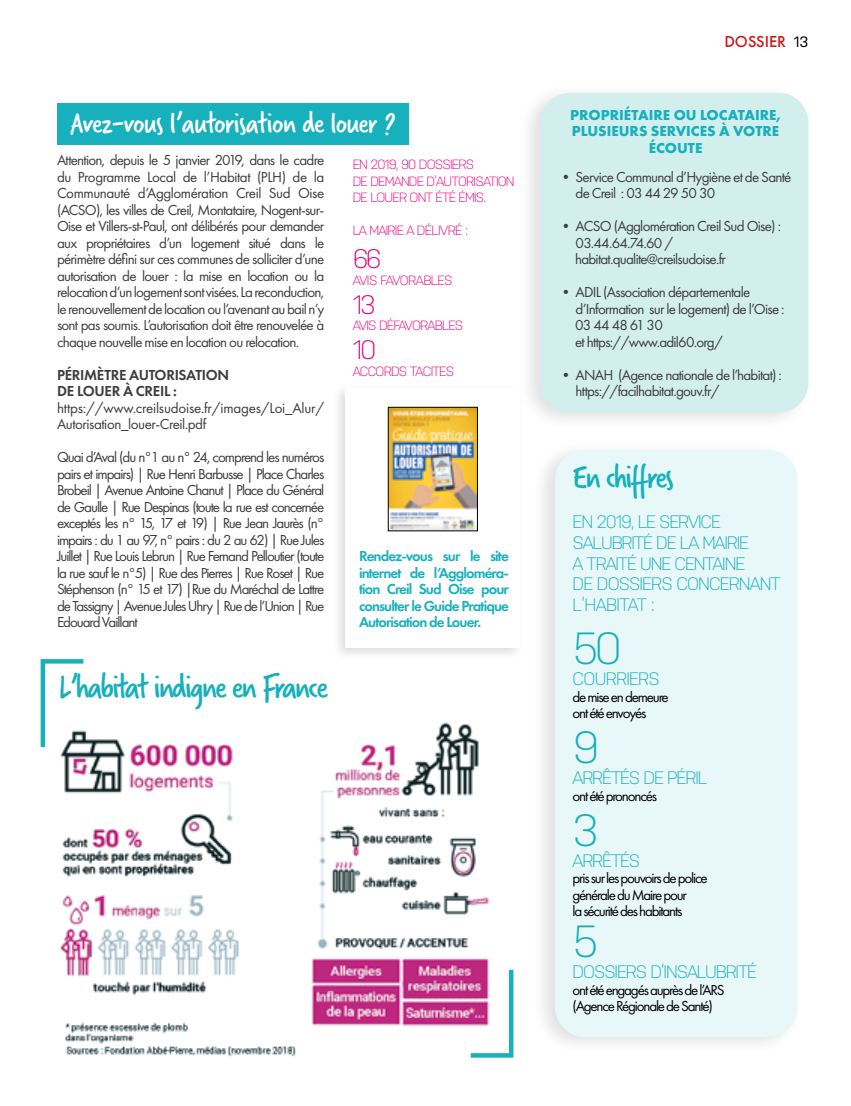
<style>
.page{position:relative;width:851px;height:1106px;background:#fff}
.page>*{position:absolute;margin:0;border:0;box-sizing:border-box;transform-origin:0 0}
.t1{font:300 45px "Nudista";color:#17b0bd}
.t2{font:36px "Verveine";letter-spacing:-.055em;color:#17b0bd}
.t3{font:31.5px "Verveine";letter-spacing:-.025em;color:#fff}
.t4{font:300 26.7px "Nudista";color:#e6007d}
.t5{font:300 18px/20.7px "Nudista";letter-spacing:-.06em;color:#17b0bd}
.t6{font:300 18px "Nudista";letter-spacing:-.04em;color:#17b0bd}
.t7{font:500 16.5px "Futura PT";color:#cd171a}
.t8{font:15px/16.5px "Futura PT";letter-spacing:-.05em;color:#3c3c3b}
.t9{font:15px/16.5px "Futura PT";letter-spacing:-.08em;color:#000}
.t10{font:600 15px/16.5px "Futura PT";letter-spacing:-.06em;color:#17b0bd;text-align:justify}
.t11{font:15px/16.5px "Futura PT";letter-spacing:-.015em;color:#3c3c3b}
.t12{font:700 15px/16.5px "Futura PT";color:#17b0bd;text-align:center}
.t13{font:600 15px/16.5px "Futura PT";letter-spacing:-.02em;color:#3c3c3b}
.t14{font:300 13.35px/16.5px "Nudista";letter-spacing:-.06em;color:#e6007d}
.t15{font:300 13.35px "Nudista";letter-spacing:-.04em;color:#e6007d}
.s1{font-family:"Nudista";font-weight:400;font-size:15px;color:#000}
</style>
<div class="page">
<div style="left:333px;top:384px;width:191px;height:276px;background:#000;opacity:.13"></div>
<div style="left:345px;top:388px;width:174px;height:260px;background:#fff"></div>
<div style="left:57px;top:103px;width:351px;height:41px;background:#17b0bd"></div>
<div style="left:517px;top:82px;width:297px;height:348px;background:#000;opacity:.12"></div>
<div style="left:540px;top:93px;width:268px;height:320px;background:#d2efee;border-radius:30px"></div>
<div style="left:532px;top:439px;width:271px;height:615px;background:#000;opacity:.12"></div>
<div style="left:555px;top:450px;width:242px;height:587px;background:#e8f7f8;border-radius:30px"></div>
<img style="left:65px;top:1022px;width:231px;height:34px">
<img style="left:60px;top:739px;width:179px;height:256px">
<img style="left:311px;top:722px;width:179px;height:304px">
<div style="left:243px;top:1002px;width:62px;height:37px;background:#fff"></div>
<img style="left:390px;top:409px;width:85px;height:120px">
<div style="left:388px;top:407px;width:89px;height:124px;border:1px solid #000"></div>
<svg style="left:40px;top:659px;width:48px;height:92px"></svg>
<svg style="left:466px;top:965px;width:48px;height:93px"></svg>
<h3 class="t3" style="left:70px;top:101px;width:327px">Avez-vous l’autorisation de louer ?</h3>
<p class="t8" style="left:57px;top:152px;width:269px;text-align:justify">Attention, depuis le 5 janvier 2019, dans le cadre du Programme Local de l’Habitat (PLH) de la Communauté d’Agglomération Creil Sud Oise (ACSO), les villes de Creil, Montataire, Nogent-sur-Oise et Villers-st-Paul, ont délibérés pour demander aux propriétaires d’un logement situé dans le périmètre défini sur ces communes de solliciter d’une autorisation de louer : la mise en location ou la relocation d’un logement sont visées. La reconduction, le renouvellement de location ou l’avenant au bail n’y sont pas soumis. L’autorisation doit être renouvelée à chaque nouvelle mise en location ou relocation.</p>
<p class="t13" style="left:57px;top:366px;width:173px">PÉRIMÈTRE AUTORISATION<br>DE LOUER À CREIL :</p>
<p class="t11" style="left:57px;top:399px;width:269px">https://www.creilsudoise.fr/images/Loi_Alur/<br>Autorisation_louer-Creil.pdf</p>
<p class="t8" style="left:57px;top:449px;width:269px;text-align:justify">Quai d’Aval (du n°1 au n° 24, comprend les numéros pairs et impairs) | Rue Henri Barbusse | Place Charles Brobeil | Avenue Antoine Chanut | Place du Général de Gaulle | Rue Despinas (toute la rue est concernée exceptés les n° 15, 17 et 19) | Rue Jean Jaurès (n° impairs : du 1 au 97, n° pairs : du 2 au 62) | Rue Jules Juillet | Rue Louis Lebrun | Rue Fernand Pelloutier (toute la rue sauf le n°5) | Rue des Pierres | Rue Roset | Rue Stéphenson (n° 15 et 17) |Rue du Maréchal de Lattre de Tassigny | Avenue Jules Uhry | Rue de l’Union | Rue Edouard Vaillant</p>
<p class="t14" style="left:352px;top:156px;width:163px">EN 2019, 90 DOSSIERS<br>DE DEMANDE D’AUTORISATION<br>DE LOUER ONT ÉTÉ ÉMIS.</p>
<p class="t14" style="left:352px;top:222px;width:117px">LA MAIRIE A DÉLIVRÉ :</p>
<h3 class="t4" style="left:352px;top:243px;width:31px">66</h3>
<p class="t15" style="left:352px;top:272px;width:101px">AVIS FAVORABLES</p>
<h3 class="t4" style="left:352px;top:289px;width:25px">13</h3>
<p class="t14" style="left:352px;top:317px;width:112px">AVIS DÉFAVORABLES</p>
<h3 class="t4" style="left:352px;top:334px;width:25px">10</h3>
<p class="t14" style="left:352px;top:362px;width:103px">ACCORDS TACITES</p>
<p class="t10" style="left:359px;top:548px;width:151px">Rendez-vous sur le site internet de l’Aggloméra&shy;tion Creil Sud Oise pour consulter le Guide Pratique Autorisation de Louer.</p>
<h2 class="t2" style="left:58px;top:662px;width:271px">L’habitat indigne en France</h2>
<p class="t7" style="left:724px;top:31px;width:86px">DOSSIER <span class="s1">13</span></p>
<p class="t12" style="left:570px;top:106px;width:212px">PROPRIÉTAIRE OU LOCATAIRE,<br>PLUSIEURS SERVICES À VOTRE<br>ÉCOUTE</p>
<p class="t8" style="left:575px;top:168px;width:217px;text-indent:-17px">• Service Communal d’Hygiène et de Santé de Creil : 03 44 29 50 30</p>
<p class="t8" style="left:575px;top:218px;width:207px;text-indent:-16px">• ACSO (Agglomération Creil Sud Oise) :<br>03.44.64.74.60 / habitat.qualite@creilsudoise.fr</p>
<p class="t8" style="left:575px;top:284px;width:211px;text-indent:-16px">• ADIL (Association départementale d’Information sur le logement) de l’Oise :<br>03 44 48 61 30<br>et https://www.adil60.org/</p>
<p class="t8" style="left:575px;top:366px;width:208px;text-indent:-17px">• ANAH (Agence nationale de l’habitat) : https://facilhabitat.gouv.fr/</p>
<h2 class="t2" style="left:572px;top:452px;width:103px">En chiffres</h2>
<p class="t5" style="left:572px;top:511px;width:210px">EN 2019, LE SERVICE<br>SALUBRITÉ DE LA MAIRIE<br>A TRAITÉ UNE CENTAINE<br>DE DOSSIERS CONCERNANT<br>L’HABITAT :</p>
<h1 class="t1" style="left:572px;top:623px;width:51px">50</h1>
<p class="t6" style="left:572px;top:668px;width:89px">COURRIERS</p>
<p class="t9" style="left:572px;top:688px;width:98px">de mise en demeure ont été envoyés</p>
<h1 class="t1" style="left:572px;top:722px;width:29px">9</h1>
<p class="t5" style="left:572px;top:767px;width:136px">ARRÊTÉS DE PÉRIL</p>
<p class="t9" style="left:572px;top:787px;width:86px">ont été prononcés</p>
<h1 class="t1" style="left:572px;top:804px;width:28px">3</h1>
<p class="t5" style="left:572px;top:849px;width:69px">ARRÊTÉS</p>
<p class="t9" style="left:572px;top:869px;width:137px">pris sur les pouvoirs de police générale du Maire pour<br>la sécurité des habitants</p>
<h1 class="t1" style="left:572px;top:915px;width:28px">5</h1>
<p class="t5" style="left:572px;top:961px;width:186px">DOSSIERS D’INSALUBRITÉ</p>
<p class="t9" style="left:572px;top:981px;width:154px">ont été engagés auprès de l’ARS (Agence Régionale de Santé)</p>
</div>
